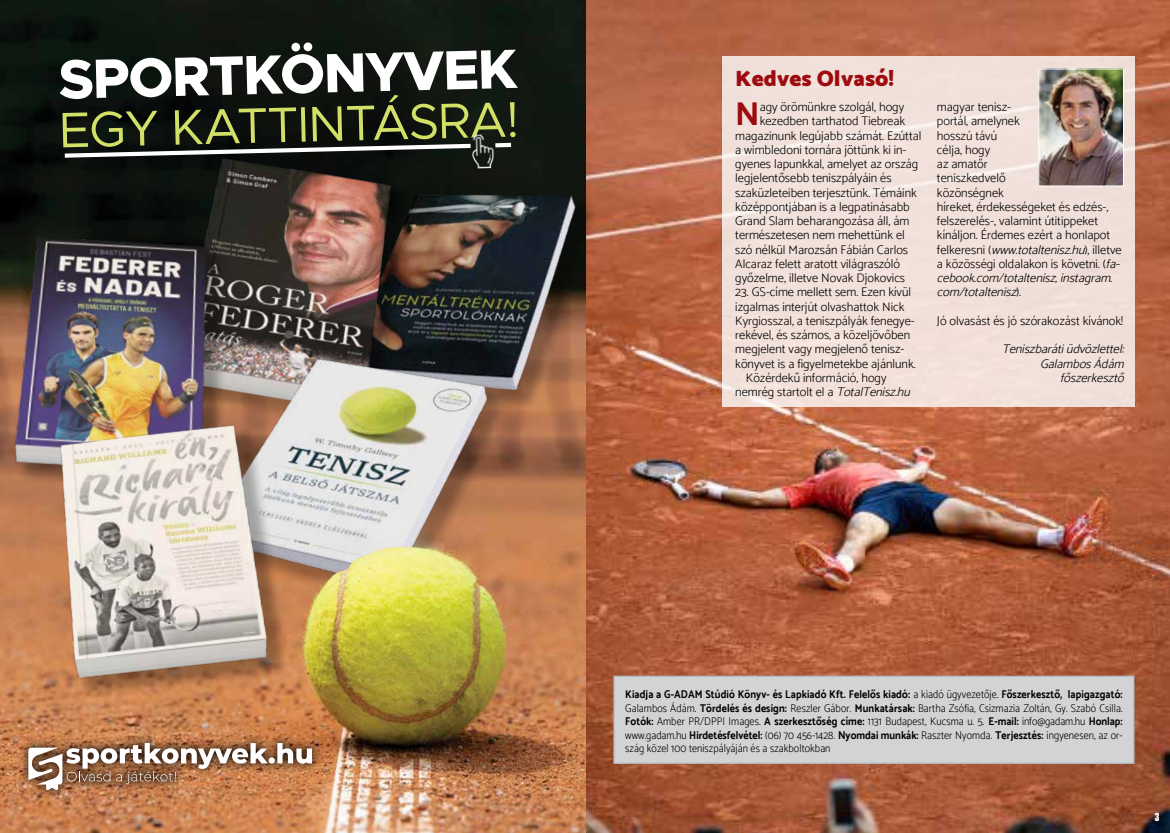
<style>
.page{position:relative;width:1170px;height:833px;background:#fff}
.page>*{position:absolute;margin:0;border:0;box-sizing:border-box;transform-origin:0 0}
.t1{font:800 55.62px "Metropolis";color:#fff}
.t2{font:50px "Metropolis";color:#d2e068}
.t3{font:700 32.88px "Catamaran";color:#9e0b0f}
.t4{font:900 22.5px "Catamaran";color:#9e0b0f}
.t5{font:300 12.5px/14.2px "Catamaran";color:#000}
.t6{font:italic 300 12.5px/14.2px "Catamaran";color:#000;text-align:right}
.t7{font:300 11.25px/13.5px "Catamaran";letter-spacing:.01em;color:#000;text-align:justify;scale:.9 1}
.t8{font:700 10px "Compacta BT";color:#fff}
.s1{font-style:italic}
.s2{font-weight:700}
</style>
<div class="page">
<img style="left:0;top:0;width:1169px;height:833px">
<svg style="left:256px;top:803px;width:74px;height:19px"></svg>
<div style="left:18px;top:733px;width:304px;height:66px;background:#000;opacity:.85"></div>
<svg style="left:28px;top:743px;width:284px;height:47px"></svg>
<svg style="left:61px;top:142px;width:223px;height:18px"></svg>
<img style="left:284px;top:128px;width:382px;height:368px">
<img style="left:162px;top:143px;width:257px;height:150px">
<img style="left:7px;top:224px;width:219px;height:109px">
<img style="left:88px;top:293px;width:504px;height:356px">
<img style="left:0;top:333px;width:322px;height:379px">
<img style="left:311px;top:546px;width:134px;height:63px">
<div style="left:721px;top:56px;width:413px;height:350px;background:#f1e1da"></div>
<div style="left:614px;top:676px;width:519px;height:87px;background:#d1d3d4"></div>
<div style="left:613px;top:675px;width:521px;height:89px;border:1px solid #b1b4b6"></div>
<img style="left:1040px;top:71px;width:81px;height:113px">
<div style="left:1038px;top:69px;width:85px;height:117px;border:1px solid #fff"></div>
<h1 class="t1" style="left:58px;top:43px;width:460px;rotate:-1deg">SPORTKÖNYVEK</h1>
<h2 class="t2" style="left:58px;top:98px;width:462px;rotate:-1deg">EGY KATTINTÁSRA!</h2>
<h3 class="t4" style="left:735px;top:65px;width:160px">Kedves Olvasó!</h3>
<h3 class="t3" style="left:735px;top:95px;width:26px">N</h3>
<p class="t5" style="left:759px;top:100px;width:146px">agy örömünkre szolgál, hogy</p>
<p class="t5" style="left:759px;top:114px;width:147px">kezedben tarthatod Tiebreak</p>
<p class="t5" style="left:735px;top:128px;width:188px">magazinunk legújabb számát. Ezúttal</p>
<p class="t5" style="left:735px;top:142px;width:173px">a wimbledoni tornára jöttünk ki in-</p>
<p class="t5" style="left:735px;top:157px;width:184px">gyenes lapunkkal, amelyet az ország</p>
<p class="t5" style="left:735px;top:171px;width:158px">legjelentősebb teniszpályáin és</p>
<p class="t5" style="left:735px;top:185px;width:183px">szaküzleteiben terjesztünk. Témáink</p>
<p class="t5" style="left:735px;top:199px;width:176px">középpontjában is a legpatinásabb</p>
<p class="t5" style="left:735px;top:214px;width:175px">Grand Slam beharangozása áll, ám</p>
<p class="t5" style="left:735px;top:228px;width:171px">természetesen nem mehettünk el</p>
<p class="t5" style="left:735px;top:242px;width:174px">szó nélkül Marozsán Fábián Carlos</p>
<p class="t5" style="left:735px;top:256px;width:166px">Alcaraz felett aratott világraszóló</p>
<p class="t5" style="left:735px;top:271px;width:171px">győzelme, illetve Novak Djokovics</p>
<p class="t5" style="left:735px;top:285px;width:177px">23. GS-címe mellett sem. Ezen kívül</p>
<p class="t5" style="left:735px;top:299px;width:171px">izgalmas interjút olvashattok Nick</p>
<p class="t5" style="left:735px;top:313px;width:181px">Kyrgiosszal, a teniszpályák fenegye-</p>
<p class="t5" style="left:735px;top:328px;width:176px">rekével, és számos, a közeljövőben</p>
<p class="t5" style="left:735px;top:342px;width:171px">megjelent vagy megjelenő tenisz-</p>
<p class="t5" style="left:735px;top:356px;width:182px">könyvet is a figyelmetekbe ajánlunk.</p>
<p class="t5" style="left:745px;top:370px;width:142px">Közérdekű információ, hogy</p>
<p class="t5" style="left:735px;top:385px;width:181px">n e m ré g st a rto l t e l a <span class="s1">TotalTenisz.hu</span></p>
<p class="t5" style="left:936px;top:100px;width:188px">magyar tenisz-<br>portál, amelynek<br>hosszú távú<br>célja, hogy<br>az amatőr<br>teniszkedvelő<br>közönségnek<br>híreket, érdekességeket és edzés-, felszerelés-, valamint útitippeket kínáljon. Érdemes ezért a honlapot<br>fe l ke re s n i (<span class="s1">www.totaltenisz.hu</span>) , i l l etve a közösségi oldalakon is követni. (<span class="s1">fa&shy;cebook.com/totaltenisz,instagram. com/totaltenisz</span>) .</p>
<p class="t5" style="left:936px;top:313px;width:188px">Jó olvasást és jó szórakozást kívánok!</p>
<p class="t6" style="left:1002px;top:342px;width:127px">Teniszbarátiüdvözlettel:<br>GalambosÁdám főszerkesztő</p>
<p class="t7" style="left:625px;top:687px;width:554px"><span class="s2">Kiadja a G-ADAM Stúdió Könyv- és Lapkiadó Kft. Felelős kiadó:</span> a kiadó ügyvezetője. <span class="s2">Főszerkesztő, lapigazgató:<br></span>Galambos Ádám. <span class="s2">Tördelés és design:</span> Reszler Gábor. <span class="s2">Munkatársak:</span> Bartha Zsófia, Csizmazia Zoltán, Gy. Szabó Csilla.<br><span class="s2">Fotók:</span> Amber PR/DPPI Images. <span class="s2">A szerkesztőség címe:</span> 1131 Budapest, Kucsma u. 5. <span class="s2">E-mail:</span> info@gadam.hu <span class="s2">Honlap: </span>www.gadam.hu <span class="s2">Hirdetésfelvétel:</span> (06) 70 456-1428. <span class="s2">Nyomdai munkák:</span> Raszter Nyomda. <span class="s2">Terjesztés:</span> ingyenesen, az or&shy;szág közel 100 teniszpályáján és a szakboltokban</p>
<p class="t8" style="left:1154px;top:811px;width:6px">3</p>
</div>
